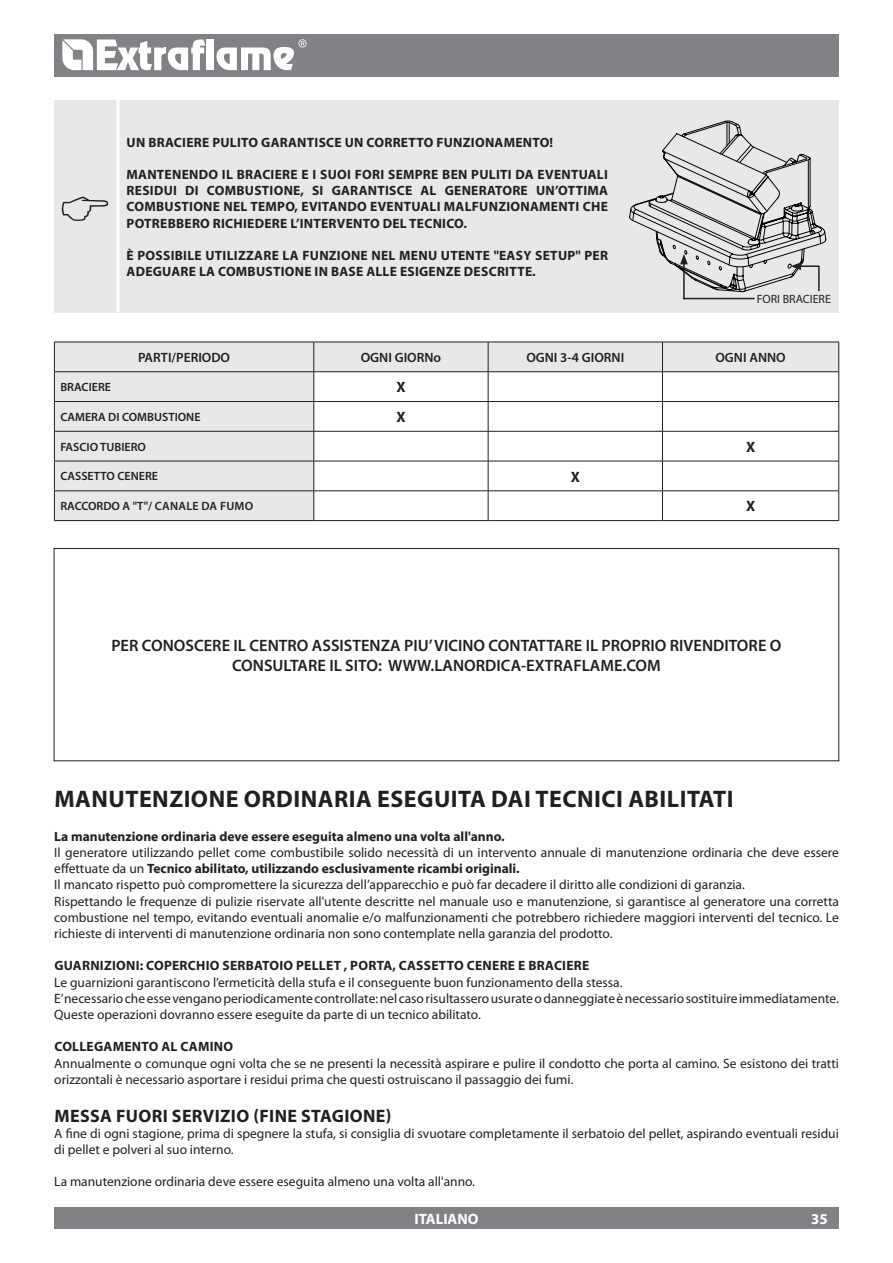
<style>
.page{position:relative;width:893px;height:1263px;background:#fff}
.page>*{position:absolute;margin:0;border:0;box-sizing:border-box;transform-origin:0 0}
.t1{font:700 24px "Myriad Pro";letter-spacing:.02em;color:#231f20}
.t2{font:700 18px "Myriad Pro";letter-spacing:.02em;color:#231f20}
.t3{font:600 16.5px "Myriad Pro";color:#231f20}
.t4{font:700 15px "Myriad Pro";color:#fff}
.t5{font:700 15px "Myriad Pro";color:#231f20}
.t6{font:13.5px/16.2px "Myriad Pro";color:#231f20}
.t7{font:700 13.5px/16.2px "Myriad Pro";letter-spacing:.02em;color:#231f20;text-align:justify}
.t8{font:700 13.5px "Myriad Pro";color:#231f20}
.t9{font:600 13.5px "Myriad Pro";color:#231f20}
.t10{font:600 12px "Myriad Pro";letter-spacing:.01em;color:#231f20}
.t11{font:12px "Myriad Pro";color:#231f20}
.s1{font-weight:700}
</style>
<div class="page">
<div style="left:54px;top:34px;width:785px;height:43px;background:#808285"></div>
<div style="left:54px;top:1208px;width:785px;height:21px;background:#808285"></div>
<svg style="left:62px;top:39px;width:143px;height:31px"></svg>
<div style="left:207px;top:40px;width:7px;height:30px;background:#fff"></div>
<svg style="left:216px;top:39px;width:90px;height:31px"></svg>
<div style="left:54px;top:100px;width:785px;height:213px;background:#e7e8e8"></div>
<hr style="left:116px;top:100px;width:3px;height:213px;background:#fff">
<hr style="left:683px;top:298px;width:72px;height:1px;background:#231f20">
<hr style="left:683px;top:262px;width:2px;height:37px;background:#231f20">
<svg style="left:629px;top:121px;width:197px;height:171px"></svg>
<hr style="left:818px;top:266px;width:2px;height:25px;background:#231f20">
<div style="left:54px;top:548px;width:785px;height:213px;border:1px solid #231f20"></div>
<svg style="left:55px;top:343px;width:783px;height:177px"></svg>
<hr style="left:54px;top:342px;width:260px;height:1px;background:#231f20">
<hr style="left:54px;top:342px;width:1px;height:30px;background:#231f20">
<hr style="left:314px;top:342px;width:174px;height:1px;background:#231f20">
<hr style="left:314px;top:342px;width:1px;height:30px;background:#231f20">
<hr style="left:488px;top:342px;width:174px;height:1px;background:#231f20">
<hr style="left:488px;top:342px;width:1px;height:30px;background:#231f20">
<hr style="left:662px;top:342px;width:177px;height:1px;background:#231f20">
<hr style="left:662px;top:342px;width:1px;height:30px;background:#231f20">
<hr style="left:838px;top:342px;width:1px;height:30px;background:#231f20">
<hr style="left:54px;top:371px;width:260px;height:1px;background:#231f20">
<hr style="left:314px;top:371px;width:174px;height:1px;background:#231f20">
<hr style="left:488px;top:371px;width:174px;height:1px;background:#231f20">
<hr style="left:662px;top:371px;width:177px;height:1px;background:#231f20">
<hr style="left:54px;top:401px;width:260px;height:1px;background:#231f20">
<svg style="left:54px;top:372px;width:1px;height:59px"></svg>
<hr style="left:314px;top:401px;width:174px;height:1px;background:#231f20">
<svg style="left:314px;top:372px;width:1px;height:59px"></svg>
<hr style="left:488px;top:401px;width:174px;height:1px;background:#231f20">
<svg style="left:488px;top:372px;width:1px;height:59px"></svg>
<hr style="left:662px;top:401px;width:177px;height:1px;background:#231f20">
<svg style="left:662px;top:372px;width:1px;height:59px"></svg>
<svg style="left:838px;top:372px;width:1px;height:59px"></svg>
<hr style="left:54px;top:431px;width:260px;height:1px;background:#231f20">
<hr style="left:54px;top:431px;width:1px;height:30px;background:#231f20">
<hr style="left:314px;top:431px;width:174px;height:1px;background:#231f20">
<hr style="left:314px;top:431px;width:1px;height:30px;background:#231f20">
<hr style="left:488px;top:431px;width:174px;height:1px;background:#231f20">
<hr style="left:488px;top:431px;width:1px;height:30px;background:#231f20">
<hr style="left:662px;top:431px;width:177px;height:1px;background:#231f20">
<hr style="left:662px;top:431px;width:1px;height:30px;background:#231f20">
<hr style="left:838px;top:431px;width:1px;height:30px;background:#231f20">
<hr style="left:54px;top:461px;width:260px;height:1px;background:#231f20">
<hr style="left:54px;top:461px;width:1px;height:30px;background:#231f20">
<hr style="left:314px;top:461px;width:174px;height:1px;background:#231f20">
<hr style="left:314px;top:461px;width:1px;height:30px;background:#231f20">
<hr style="left:488px;top:461px;width:174px;height:1px;background:#231f20">
<hr style="left:488px;top:461px;width:1px;height:30px;background:#231f20">
<hr style="left:662px;top:461px;width:177px;height:1px;background:#231f20">
<hr style="left:662px;top:461px;width:1px;height:30px;background:#231f20">
<hr style="left:838px;top:461px;width:1px;height:30px;background:#231f20">
<hr style="left:54px;top:491px;width:260px;height:1px;background:#231f20">
<svg style="left:54px;top:491px;width:1px;height:29px"></svg>
<hr style="left:314px;top:491px;width:174px;height:1px;background:#231f20">
<svg style="left:314px;top:491px;width:1px;height:29px"></svg>
<hr style="left:488px;top:491px;width:174px;height:1px;background:#231f20">
<svg style="left:488px;top:491px;width:1px;height:29px"></svg>
<hr style="left:662px;top:491px;width:177px;height:1px;background:#231f20">
<svg style="left:662px;top:492px;width:1px;height:28px"></svg>
<svg style="left:838px;top:491px;width:1px;height:29px"></svg>
<hr style="left:54px;top:520px;width:260px;height:1px;background:#231f20">
<hr style="left:314px;top:520px;width:174px;height:1px;background:#231f20">
<hr style="left:488px;top:520px;width:174px;height:1px;background:#231f20">
<hr style="left:662px;top:520px;width:177px;height:1px;background:#231f20">
<p class="t7" style="left:127px;top:133px;width:428px">UN BRACIERE PULITO GARANTISCE UN CORRETTO FUNZIONAMENTO!</p>
<p class="t7" style="left:127px;top:166px;width:483px">MANTENENDO IL BRACIERE E I SUOI FORI SEMPRE BEN PULITI DA EVENTUALI RESIDUI DI COMBUSTIONE, SI GARANTISCE AL GENERATORE UN’OTTIMA COMBUSTIONE NEL TEMPO, EVITANDO EVENTUALI MALFUNZIONAMENTI CHE POTREBBERO RICHIEDERE L’INTERVENTO DEL TECNICO.</p>
<p class="t7" style="left:127px;top:247px;width:483px">È POSSIBILE UTILIZZARE LA FUNZIONE NEL MENU UTENTE "EASY SETUP" PER<br>ADEGUARE LA COMBUSTIONE IN BASE ALLE ESIGENZE DESCRITTE.</p>
<p class="t11" style="left:757px;top:292px;width:76px">FORI BRACIERE</p>
<p class="t9" style="left:138px;top:349px;width:47px">PARTI/PERIODO</p>
<p class="t9" style="left:361px;top:349px;width:9px">OGNI</p>
<p class="t9" style="left:395px;top:349px;width:9px">GIORN</p>
<p class="t9" style="left:434px;top:349px;width:9px">O</p>
<p class="t9" style="left:526px;top:349px;width:9px">OGNI</p>
<p class="t9" style="left:560px;top:349px;width:30px">3-4 GIORNI</p>
<p class="t9" style="left:715px;top:349px;width:9px">OGNI</p>
<p class="t9" style="left:749px;top:349px;width:19px">ANNO</p>
<p class="t10" style="left:60px;top:379px;width:28px">BRACIERE</p>
<p class="t5" style="left:396px;top:377px;width:11px">X</p>
<p class="t10" style="left:60px;top:409px;width:24px">CAMER</p>
<p class="t10" style="left:98px;top:409px;width:33px">A DI COMBUSTIONE</p>
<p class="t5" style="left:396px;top:407px;width:11px">X</p>
<p class="t10" style="left:60px;top:439px;width:20px">FASCIO</p>
<p class="t10" style="left:100px;top:439px;width:8px">TUBIERO</p>
<p class="t5" style="left:746px;top:437px;width:11px">X</p>
<p class="t10" style="left:60px;top:469px;width:23px">CASSETTO</p>
<p class="t10" style="left:117px;top:469px;width:8px">CENERE</p>
<p class="t5" style="left:571px;top:467px;width:11px">X</p>
<p class="t10" style="left:60px;top:498px;width:23px">RACCORDO</p>
<p class="t10" style="left:123px;top:498px;width:132px">A "T"/ CANALE DA FUMO</p>
<p class="t5" style="left:746px;top:496px;width:11px">X</p>
<p class="t3" style="left:111px;top:635px;width:10px">PER</p>
<p class="t3" style="left:142px;top:635px;width:11px">CONOSCERE</p>
<p class="t3" style="left:234px;top:635px;width:27px">IL CENTRO</p>
<p class="t3" style="left:312px;top:635px;width:20px">ASSISTENZ</p>
<p class="t3" style="left:390px;top:635px;width:54px">A PIU ’ VICINO</p>
<p class="t3" style="left:489px;top:635px;width:11px">CONT</p>
<p class="t3" style="left:528px;top:635px;width:84px">ATTARE IL PROPRIO</p>
<p class="t3" style="left:670px;top:635px;width:10px">RIVENDITORE</p>
<p class="t3" style="left:770px;top:635px;width:12px">O</p>
<p class="t3" style="left:232px;top:655px;width:11px">CONSULT</p>
<p class="t3" style="left:298px;top:655px;width:57px">ARE ILSITO</p>
<p class="t3" style="left:378px;top:655px;width:86px">: WWW.LANORDIC</p>
<p class="t3" style="left:511px;top:655px;width:128px">A-EXTRAFLAME.COM</p>
<h1 class="t1" style="left:55px;top:783px;width:681px">MANUTENZIONE ORDINARIA ESEGUITA DAI TECNICI ABILITATI</h1>
<p class="t8" style="left:54px;top:827px;width:452px">LA MANUTENZIONE ORDINARIA DEVE ESSERE ESEGUITA ALMENO UNA VOLTA ALL'ANNO.</p>
<p class="t6" style="left:54px;top:844px;width:786px">Il generatore utilizzando pellet come combustibile solido necessità di un intervento annuale di manutenzione ordinaria che deve essere effettuate da un <span class="s1">TECNICO ABILITATO, UTILIZZANDO ESCLUSIVAMENTE RICAMBI ORIGINALI.<br></span>Il mancato rispetto può compromettere la sicurezza dell’apparecchio e può far decadere il diritto alle condizioni di garanzia.<br>Rispettando le frequenze di pulizie riservate all'utente descritte nel manuale uso e manutenzione, si garantisce al generatore una corretta combustione nel tempo, evitando eventuali anomalie e/o malfunzionamenti che potrebbero richiedere maggiori interventi del tecnico. Le richieste di interventi di manutenzione ordinaria non sono contemplate nella garanzia del prodotto.</p>
<p class="t7" style="left:54px;top:957px;width:9px">GUARNIZIONI</p>
<p class="t7" style="left:140px;top:957px;width:228px">: COPERCHIO SERBATOIO PELLET , PORTA</p>
<p class="t7" style="left:392px;top:957px;width:16px">, CASSETTO</p>
<p class="t7" style="left:467px;top:957px;width:9px">CENERE</p>
<p class="t7" style="left:518px;top:957px;width:19px">E BRACIERE</p>
<p class="t6" style="left:54px;top:974px;width:786px">Le guarnizioni garantiscono l’ermeticità della stufa e il conseguente buon funzionamento della stessa.<br>E’necessario che esse vengano periodicamente controllate: nel caso risultassero usurate o danneggiate è necessario sostituire immediatamente.<br>Queste operazioni dovranno essere eseguite da parte di un tecnico abilitato.</p>
<p class="t7" style="left:54px;top:1038px;width:180px">COLLEGAMENTO AL CAMINO</p>
<p class="t6" style="left:54px;top:1055px;width:786px">Annualmente o comunque ogni volta che se ne presenti la necessità aspirare e pulire il condotto che porta al camino. Se esistono dei tratti orizzontali è necessario asportare i residui prima che questi ostruiscano il passaggio dei fumi.</p>
<h2 class="t2" style="left:54px;top:1104px;width:339px">MESSA FUORI SERVIZIO (FINE STAGIONE)</h2>
<p class="t6" style="left:54px;top:1125px;width:786px">A fine di ogni stagione, prima di spegnere la stufa, si consiglia di svuotare completamente il serbatoio del pellet, aspirando eventuali residui di pellet e polveri al suo interno.</p>
<p class="t6" style="left:54px;top:1173px;width:422px">La manutenzione ordinaria deve essere eseguita almeno una volta all'anno.</p>
<p class="t4" style="left:414px;top:1209px;width:66px">ITALIANO</p>
<p class="t4" style="left:811px;top:1209px;width:18px">35</p>
</div>
